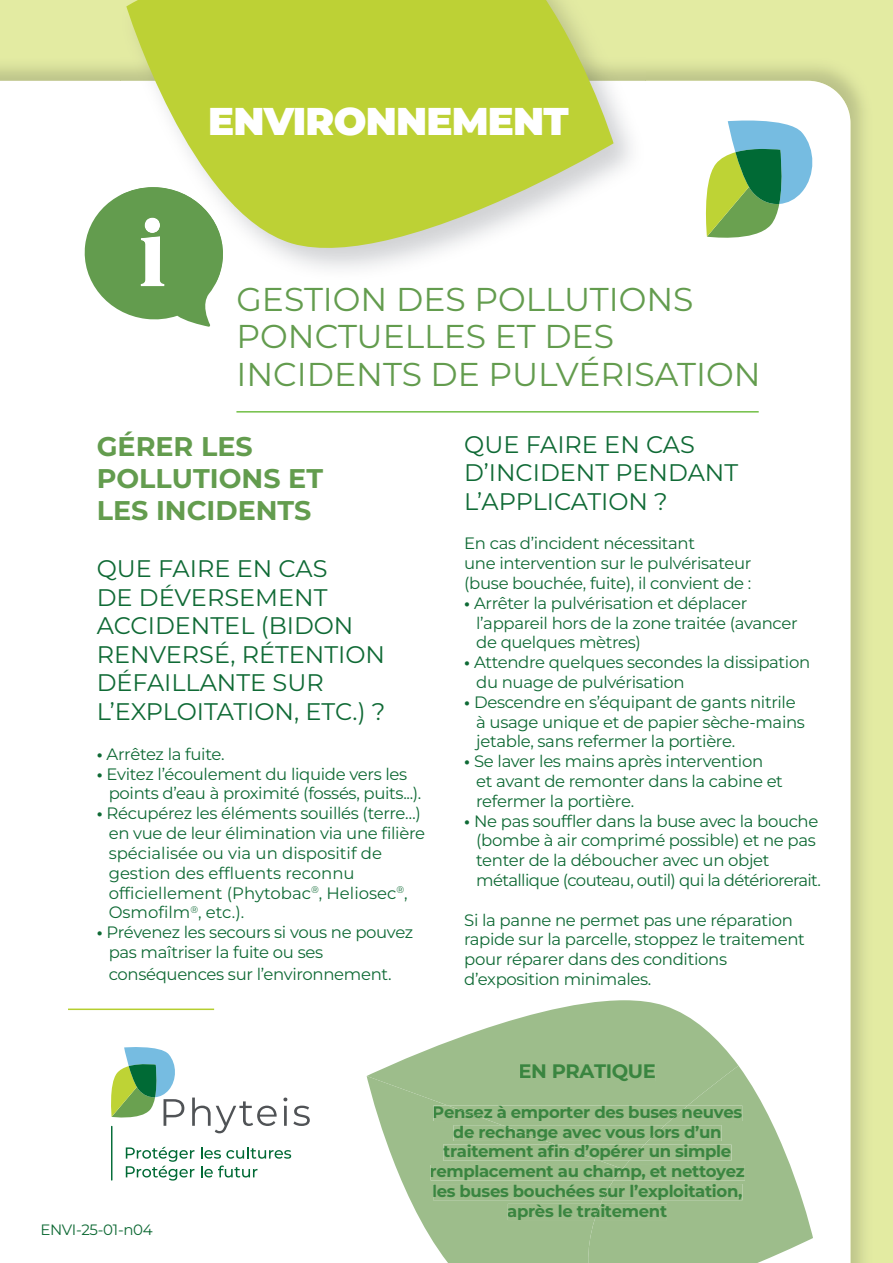
<style>
.page{position:relative;width:893px;height:1263px;background:#e3eba2}
.page>*{position:absolute;margin:0;border:0;box-sizing:border-box;transform-origin:0 0}
.t1{font:900 38.7px "Montserrat";letter-spacing:-.02em;color:#fff}
.t2{font:33px/37.5px "Montserrat";color:#639c4e}
.t3{font:100 27px/32.4px "Montserrat";color:#639c4e}
.t4{font:24px/28.5px "Montserrat";color:#0f6a35}
.t5{font:100 19.5px "Montserrat";letter-spacing:-.02em;color:#3a8540}
.t6{font:16.5px/19.8px "Montserrat";letter-spacing:-.02em;color:#0f6a35}
.t7{font:100 16.5px/19.8px "Montserrat";letter-spacing:-.02em;color:#3a8540;text-align:center}
.t8{font:16.5px "Montserrat";color:#0f6a35}
.t9{font:16.5px "Montserrat";letter-spacing:-.04em;color:#0f6a35}
.t10{font:15px "Montserrat";letter-spacing:-.02em;color:#0f6a35}
.s1{font-weight:100}
</style>
<div class="page">
<img style="left:850px;top:109px;width:19px;height:1154px">
<div style="left:0;top:81px;width:850px;height:1182px;background:#fff"></div>
<hr style="left:236px;top:411px;width:523px;height:2px;background:#71bf45">
<svg style="left:702px;top:117px;width:114px;height:125px;background:#9fc8a9"></svg>
<img style="left:121px;top:66px;width:524px;height:215px">
<svg style="left:126px;top:0;width:488px;height:251px;background:#c5d554"></svg>
<svg style="left:0;top:74px;width:227px;height:286px;background:#d7e5c6"></svg>
<hr style="left:68px;top:1008px;width:146px;height:2px;background:#b5ce2f">
<hr style="left:111px;top:1126px;width:1px;height:54px;background:#006a35">
<svg style="left:192px;top:1097px;width:85px;height:36px;background:#dfdfe0"></svg>
<svg style="left:283px;top:1097px;width:4px;height:29px"></svg>
<svg style="left:293px;top:1105px;width:17px;height:21px"></svg>
<svg style="left:201px;top:1147px;width:90px;height:12px"></svg>
<svg style="left:126px;top:1147px;width:68px;height:33px;background:#c5ddd1"></svg>
<svg style="left:201px;top:1165px;width:56px;height:12px"></svg>
<svg style="left:108px;top:1044px;width:76px;height:82px;background:#abcdb3"></svg>
<svg style="left:367px;top:1165px;width:64px;height:98px;background:#e9f0e4"></svg>
<svg style="left:367px;top:1000px;width:371px;height:165px;background:#bfd4b4"></svg>
<div style="left:520px;top:1064px;width:135px;height:17px;background:#9dbd8b"></div>
<svg style="left:431px;top:1066px;width:382px;height:197px;background:#a5c295"></svg>
<h1 class="t1" style="left:208px;top:99px;width:362px">ENVIRONNEMENT</h1>
<h2 class="t2" style="left:236px;top:283px;width:526px">GESTION DES POLLUTIONS<br>PONCTUELLES ET DES<br>INCIDENTS DE PULVÉRISATION</h2>
<h3 class="t3" style="left:97px;top:431px;width:228px">GÉRER LES<br>POLLUTIONS ET<br>LES INCIDENTS</h3>
<h3 class="t4" style="left:97px;top:557px;width:290px">QUE FAIRE EN CAS<br>DE DÉVERSEMENT<br>ACCIDENTEL (BIDON<br>RENVERSÉ, RÉTENTION<br>DÉFAILLANTE SUR<br>L’EXPLOITATION, ETC.) ?</h3>
<p class="t6" style="left:97px;top:745px;width:129px"><span class="s1">ï</span> Arrêtez la fuite.</p>
<p class="t6" style="left:97px;top:765px;width:312px"><span class="s1">ï</span> Evitez l’écoulement du liquide vers les</p>
<p class="t6" style="left:109px;top:785px;width:314px">points d’eau à proximité (fossés, puits...).</p>
<p class="t6" style="left:97px;top:805px;width:326px"><span class="s1">ï</span> Récupérez les éléments souillés (terre…)</p>
<p class="t6" style="left:109px;top:823px;width:318px">en vue de leur élimination via une filière</p>
<p class="t8" style="left:109px;top:846px;width:275px">spécialisée ou via un dispositif de</p>
<p class="t8" style="left:109px;top:861px;width:247px">gestion des effluents reconnu</p>
<p class="t8" style="left:109px;top:881px;width:300px">officiellement (Phytobac<sup>®</sup>, Heliosec<sup>®</sup>,</p>
<p class="t8" style="left:109px;top:901px;width:137px">Osmofilm<sup>®</sup>, etc.).</p>
<p class="t6" style="left:97px;top:924px;width:318px"><span class="s1">ï</span> Prévenez les secours si vous ne pouvez</p>
<p class="t6" style="left:109px;top:943px;width:216px">pas maîtriser la fuite ou ses</p>
<p class="t6" style="left:109px;top:965px;width:284px">conséquences sur l’environnement.</p>
<h3 class="t4" style="left:464px;top:432px;width:275px">QUE FAIRE EN CAS<br>D’INCIDENT PENDANT<br>L’APPLICATION ?</h3>
<p class="t6" style="left:464px;top:535px;width:232px">En cas d’incident nécessitant</p>
<p class="t6" style="left:464px;top:555px;width:289px">une intervention sur le pulvérisateur</p>
<p class="t6" style="left:464px;top:573px;width:289px">(buse bouchée, fuite), il convient de :</p>
<p class="t6" style="left:464px;top:594px;width:285px"><span class="s1">ï</span> Arrêter la pulvérisation et déplacer</p>
<p class="t6" style="left:476px;top:612px;width:323px">l’appareil hors de la zone traitée (avancer</p>
<p class="t6" style="left:476px;top:632px;width:166px">de quelques mètres)</p>
<p class="t6" style="left:464px;top:654px;width:347px"><span class="s1">ï</span> Attendre quelques secondes la dissipation</p>
<p class="t6" style="left:476px;top:673px;width:210px">du nuage de pulvérisation</p>
<p class="t6" style="left:464px;top:693px;width:333px"><span class="s1">ï</span> Descendre en s’équipant de gants nitrile</p>
<p class="t6" style="left:476px;top:711px;width:330px">à usage unique et de papier sèche-mains</p>
<p class="t6" style="left:476px;top:731px;width:260px">jetable, sans refermer la portière.</p>
<p class="t6" style="left:464px;top:751px;width:300px"><span class="s1">ï</span> Se laver les mains après intervention</p>
<p class="t6" style="left:476px;top:771px;width:308px">et avant de remonter dans la cabine et</p>
<p class="t6" style="left:476px;top:790px;width:159px">refermer la portière.</p>
<p class="t6" style="left:464px;top:810px;width:356px"><span class="s1">ï</span> Ne pas souffler dans la buse avec la bouche</p>
<p class="t6" style="left:476px;top:830px;width:341px">(bombe à air comprimé possible) et ne pas</p>
<p class="t6" style="left:476px;top:850px;width:295px">tenter de la déboucher avec un objet</p>
<p class="t9" style="left:476px;top:874px;width:346px">métallique (couteau, outil) qui la détériorerait.</p>
<p class="t6" style="left:464px;top:911px;width:342px">Si la panne ne permet pas une réparation rapide sur la parcelle, stoppez le traitement pour réparer dans des conditions d’exposition minimales.</p>
<p class="t10" style="left:40px;top:1224px;width:114px">ENVI-25-01-n04</p>
<p class="t5" style="left:519px;top:1063px;width:139px">EN PRATIQUE</p>
<p class="t7" style="left:430px;top:1103px;width:317px">Pensez à emporter des buses neuves de rechange avec vous lors d’un traitement afin d’opérer un simple remplacement au champ, et nettoyez les buses bouchées sur l’exploitation, après le traitement</p>
</div>
